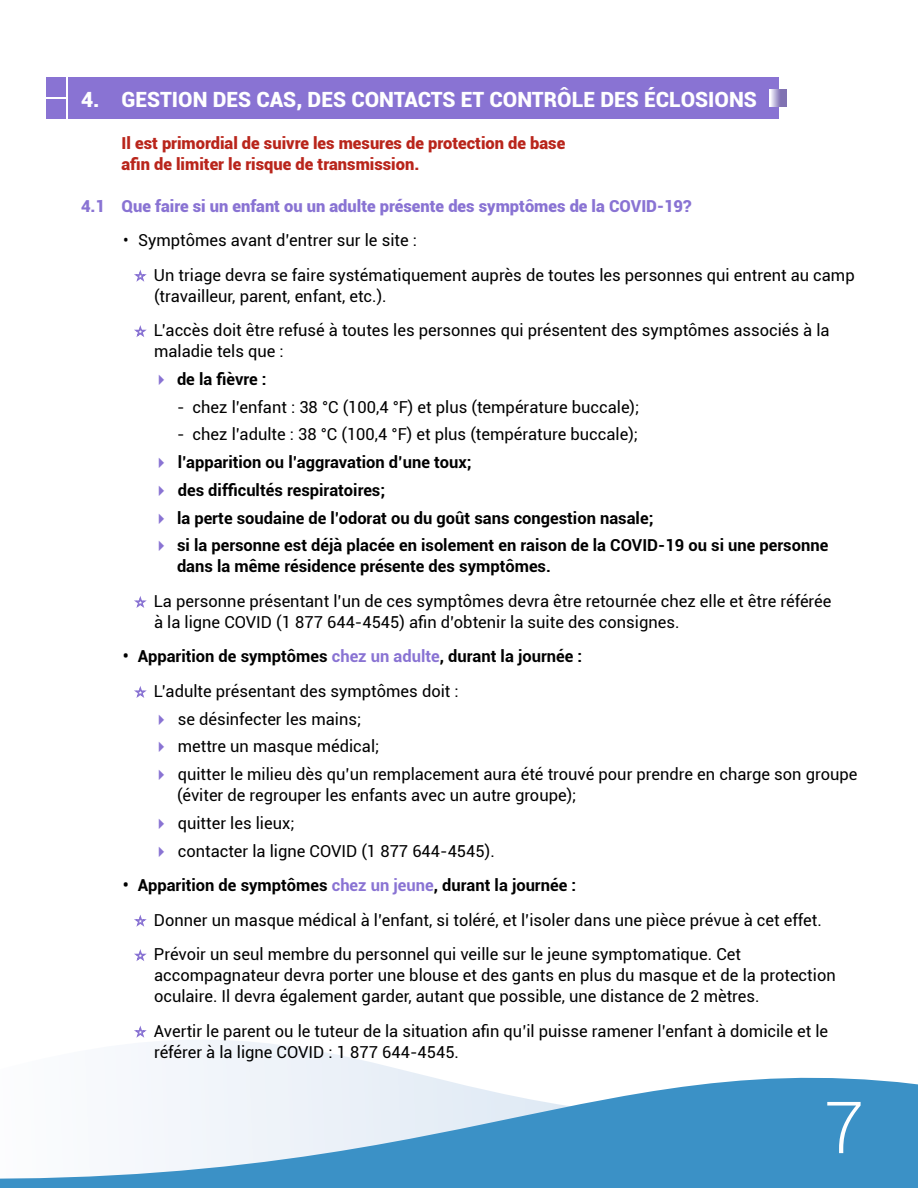
<style>
.page{position:relative;width:918px;height:1188px;background:#fff}
.page>*{position:absolute;margin:0;border:0;box-sizing:border-box;transform-origin:0 0}
.t1{font:300 72px "Roboto";color:#fff}
.t2{font:900 21px "Roboto";color:#fff}
.t3{font:16.5px/34.5px "Roboto";color:#000}
.t4{font:700 16.5px/21px "Roboto";color:#000}
.t5{font:900 16.5px/21px "Roboto";color:#b9251b}
.t6{font:900 16.5px "Roboto";color:#8973d3}
.s1{color:#8973d3}
.s2{font-weight:400}
.s3{font-weight:700}
.s4{font-weight:700;color:#8973d3}
</style>
<div class="page">
<div style="left:68px;top:78px;width:710px;height:41px;background:#8973d3"></div>
<div style="left:46px;top:78px;width:20px;height:19px;background:#8973d3"></div>
<div style="left:46px;top:99px;width:20px;height:20px;background:#8973d3"></div>
<svg style="left:770px;top:90px;width:16px;height:16px"></svg>
<svg style="left:0;top:1040px;width:918px;height:148px"></svg>
<p class="t2" style="left:81px;top:84px;width:677px">4. GESTION DES CAS, DES CONTACTS ET CONTRÔLE DES ÉCLOSIONS</p>
<p class="t5" style="left:122px;top:132px;width:445px">Il est primordial de suivre les mesures de protection de base afin de limiter le risque de transmission.</p>
<p class="t6" style="left:81px;top:194px;width:612px">4.1 Que faire si un enfant ou un adulte présente des symptômes de la COVID-19?</p>
<p class="t3" style="left:154px;top:222px;width:702px;text-indent:-31px">• Symptômes avant d’entrer sur le site :<br>Un triage devra se faire systématiquement auprès de toutes les personnes qui entrent au camp</p>
<p class="t3" style="left:154px;top:278px;width:677px">(travailleur, parent, enfant, etc.).<br>L’accès doit être refusé à toutes les personnes qui présentent des symptômes associés à la</p>
<p class="t3" style="left:154px;top:333px;width:131px">maladie tels que :</p>
<p class="t4" style="left:153px;top:368px;width:115px"><span class="s1">✔</span> de la fièvre :</p>
<p class="t3" style="left:177px;top:389px;width:464px">- chez l’enfant : 38 °C (100,4 °F) et plus (température buccale);</p>
<p class="t3" style="left:177px;top:417px;width:463px">- chez l’adulte : 38 °C (100,4 °F) et plus (température buccale);</p>
<p class="t4" style="left:153px;top:451px;width:320px"><span class="s1">✔</span> l’apparition ou l’aggravation d’une toux;</p>
<p class="t4" style="left:153px;top:479px;width:234px"><span class="s1">✔</span> des difficultés respiratoires;</p>
<p class="t4" style="left:153px;top:507px;width:502px"><span class="s1">✔</span> la perte soudaine de l’odorat ou du goût sans congestion nasale;</p>
<p class="t4" style="left:177px;top:534px;width:653px;text-indent:-24px"><span class="s1">✔</span> si la personne est déjà placée en isolement en raison de la COVID-19 ou si une personne dans la même résidence présente des symptômes.</p>
<p class="t3" style="left:154px;top:590px;width:679px;line-height:21px">La personne présentant l’un de ces symptômes devra être retournée chez elle et être référée à la ligne COVID (1 877 644-4545) afin d’obtenir la suite des consignes.</p>
<p class="t4" style="left:154px;top:639px;width:430px;line-height:34.5px;text-indent:-31px">• Apparition de symptômes <span class="s1">chez un adulte</span>, durant la journée :<br><span class="s2">L’adulte présentant des symptômes doit :</span></p>
<p class="t3" style="left:153px;top:701px;width:210px"><span class="s1">✔</span> se désinfecter les mains;</p>
<p class="t3" style="left:153px;top:729px;width:228px"><span class="s1">✔</span> mettre un masque médical;</p>
<p class="t3" style="left:177px;top:763px;width:682px;line-height:21px;text-indent:-24px"><span class="s1">✔</span> quitter le milieu dès qu’un remplacement aura été trouvé pour prendre en charge son groupe (éviter de regrouper les enfants avec un autre groupe);</p>
<p class="t3" style="left:153px;top:805px;width:143px"><span class="s1">✔</span> quitter les lieux;</p>
<p class="t3" style="left:153px;top:833px;width:343px"><span class="s1">✔</span> contacter la ligne COVID (1 877 644-4545).</p>
<p class="t3" style="left:154px;top:867px;width:669px;text-indent:-31px"><span class="s3">• Apparition de symptômes</span> <span class="s4">chez un jeune</span><span class="s3">, durant la journée :<br></span>Donner un masque médical à l’enfant, si toléré, et l’isoler dans une pièce prévue à cet effet.<br>Prévoir un seul membre du personnel qui veille sur le jeune symptomatique. Cet</p>
<p class="t3" style="left:154px;top:964px;width:683px;line-height:21px">accompagnateur devra porter une blouse et des gants en plus du masque et de la protection oculaire. Il devra également garder, autant que possible, une distance de 2 mètres.</p>
<p class="t3" style="left:154px;top:1020px;width:676px;line-height:21px">Avertir le parent ou le tuteur de la situation afin qu’il puisse ramener l’enfant à domicile et le référer à la ligne COVID : 1 877 644-4545.</p>
<h1 class="t1" style="left:824px;top:1078px;width:41px">7</h1>
</div>
